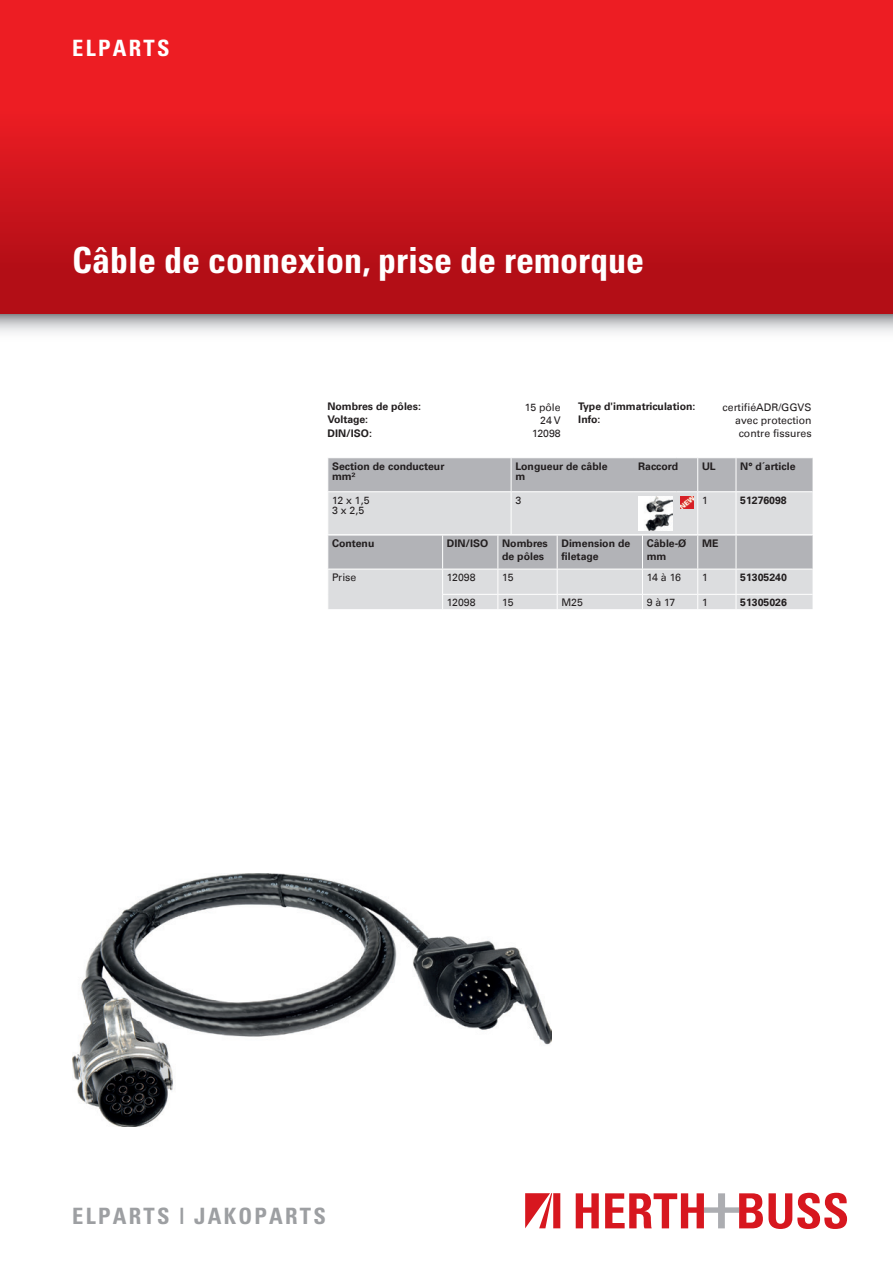
<style>
.page{position:relative;width:893px;height:1263px;background:#fff}
.page>*{position:absolute;margin:0;border:0;box-sizing:border-box;transform-origin:0 0}
.t1{font:700 condensed 36px "Univers";color:#fff}
.t2{font:700 condensed 22.5px "Univers";letter-spacing:.1em;color:#9d9fa2}
.t3{font:700 condensed 22.5px "Univers";letter-spacing:.1em;color:#fff}
.t4{font:700 10.5px/13.5px "Univers Com 65";color:#231f20}
.t5{font:10.5px/10.5px "Univers Com 55 Roman";color:#231f20}
</style>
<div class="page">
<img style="left:0;top:0;width:893px;height:333px">
<img style="left:72px;top:874px;width:480px;height:253px">
<svg style="left:576px;top:1193px;width:23px;height:35px"></svg>
<svg style="left:605px;top:1193px;width:242px;height:36px"></svg>
<svg style="left:525px;top:1193px;width:35px;height:35px"></svg>
<svg style="left:328px;top:458px;width:485px;height:151px;background:#cacbcd"></svg>
<h2 class="t3" style="left:72px;top:34px;width:99px">ELPARTS</h2>
<h1 class="t1" style="left:72px;top:238px;width:573px">Câble de connexion, prise de remorque</h1>
<p class="t4" style="left:327px;top:400px;width:95px">Nombres de pôles:</p>
<p class="t5" style="left:525px;top:402px;width:38px">15 pôle</p>
<p class="t4" style="left:327px;top:413px;width:42px">Voltage:</p>
<p class="t5" style="left:540px;top:415px;width:22px">24 V</p>
<p class="t4" style="left:327px;top:426px;width:46px">DIN/ISO:</p>
<p class="t5" style="left:532px;top:428px;width:30px">12098</p>
<p class="t4" style="left:578px;top:400px;width:119px">Type d'immatriculation:</p>
<p class="t5" style="left:723px;top:402px;width:91px">certifiéADR/GGVS</p>
<p class="t4" style="left:578px;top:413px;width:24px">Info:</p>
<p class="t5" style="left:735px;top:413px;width:78px;line-height:13.5px;text-align:center">avec protection contre fissures</p>
<p class="t4" style="left:332px;top:461px;width:114px;line-height:10.5px">Section de conducteur mm²</p>
<p class="t4" style="left:515px;top:461px;width:94px;line-height:10.5px">Longueur de câble m</p>
<p class="t4" style="left:638px;top:459px;width:42px">Raccord</p>
<p class="t4" style="left:702px;top:459px;width:15px">UL</p>
<p class="t4" style="left:740px;top:459px;width:57px">N° d´article</p>
<p class="t5" style="left:332px;top:495px;width:39px">12 x 1,5<br>3 x 2,5</p>
<p class="t5" style="left:515px;top:495px;width:7px">3</p>
<p class="t5" style="left:702px;top:495px;width:7px">1</p>
<p class="t4" style="left:740px;top:493px;width:48px">51276098</p>
<p class="t4" style="left:332px;top:536px;width:44px">Contenu</p>
<p class="t4" style="left:447px;top:536px;width:43px">DIN/ISO</p>
<p class="t4" style="left:502px;top:536px;width:47px">Nombres de pôles</p>
<p class="t4" style="left:561px;top:536px;width:70px">Dimension de filetage</p>
<p class="t4" style="left:647px;top:536px;width:41px">Câble-Ø mm</p>
<p class="t4" style="left:702px;top:536px;width:18px">ME</p>
<p class="t5" style="left:332px;top:572px;width:26px">Prise</p>
<p class="t5" style="left:447px;top:572px;width:30px">12098</p>
<p class="t5" style="left:502px;top:572px;width:13px">15</p>
<p class="t5" style="left:647px;top:572px;width:36px">14 à 16</p>
<p class="t5" style="left:702px;top:572px;width:7px">1</p>
<p class="t4" style="left:740px;top:570px;width:48px">51305240</p>
<p class="t5" style="left:447px;top:597px;width:30px">12098</p>
<p class="t5" style="left:502px;top:597px;width:13px">15</p>
<p class="t5" style="left:561px;top:597px;width:23px">M25</p>
<p class="t5" style="left:647px;top:597px;width:30px">9 à 17</p>
<p class="t5" style="left:702px;top:597px;width:7px">1</p>
<p class="t4" style="left:740px;top:596px;width:48px">51305026</p>
<h2 class="t2" style="left:72px;top:1202px;width:255px">ELPARTS | JAKOPARTS</h2>
</div>
